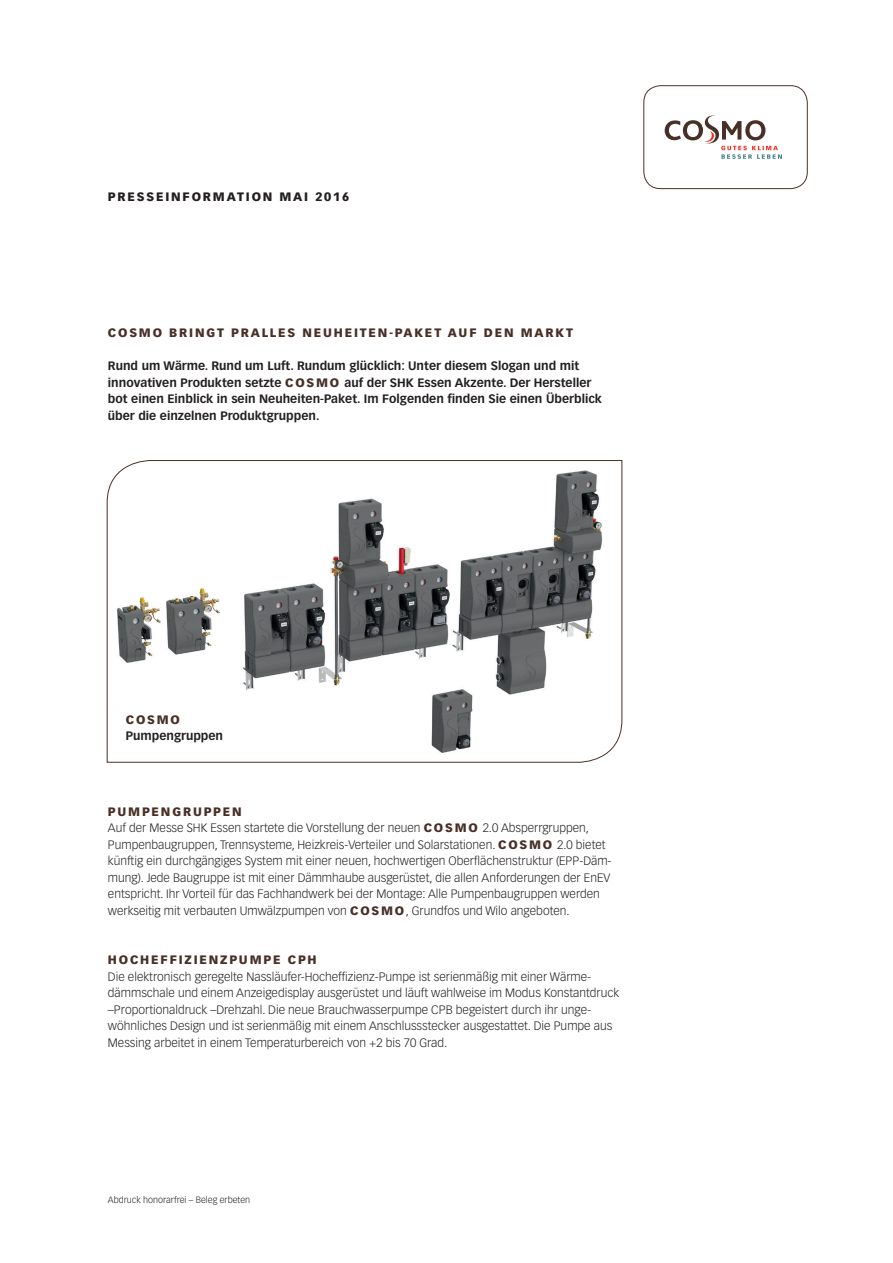
<style>
.page{position:relative;width:893px;height:1263px;background:#fff}
.page>*{position:absolute;margin:0;border:0;box-sizing:border-box;transform-origin:0 0}
.t1{font:300 12px/16.5px "Vectora LH";color:#231f20}
.t2{font:700 12px/16.5px "Vectora LH";color:#231f20}
.t3{font:900 12px "Vectora LH";letter-spacing:.15em;color:#493026}
.t4{font:900 12px "Vectora LH";letter-spacing:.15em;color:#231f20}
.t5{font:300 9px "Vectora LH";color:#231f20}
.s1{font-weight:900;color:#493026}
</style>
<div class="page">
<div style="left:644px;top:85px;width:163px;height:104px;border:1px solid #493026;border-radius:17px"></div>
<svg style="left:665px;top:115px;width:117px;height:44px"></svg>
<svg style="left:107px;top:460px;width:515px;height:303px"></svg>
<p class="t4" style="left:108px;top:189px;width:243px">PRESSEINFORMATION MAI 2016</p>
<p class="t3" style="left:108px;top:325px;width:466px">COSMO BRINGT PRALLES NEUHEITEN-PAKET AUF DEN MARKT</p>
<p class="t2" style="left:108px;top:358px;width:495px">Rund um Wärme. Rund um Luft. Rundum glücklich: Unter diesem Slogan und mit innovativen Produkten setzte <span class="s1">COSMO</span> auf der SHK Essen Akzente. Der Hersteller bot einen Einblick in sein Neuheiten-Paket. Im Folgenden finden Sie einen Überblick über die einzelnen Produktgruppen.</p>
<p class="t3" style="left:126px;top:712px;width:56px">COSMO</p>
<p class="t2" style="left:126px;top:728px;width:99px">Pumpengruppen</p>
<p class="t1" style="left:108px;top:803px;width:505px"><span class="s1">PUMPENGRUPPEN<br></span>Auf der Messe SHK Essen startete die Vorstellung der neuen <span class="s1">COSMO</span> 2.0 Absperrgruppen, Pumpenbaugruppen, Trennsysteme, Heizkreis-Verteiler und Solarstationen. <span class="s1">COSMO</span> 2.0 bietet künftig ein durchgängiges System mit einer neuen, hochwertigen Oberflächenstruktur (EPP-Däm&shy;mung). Jede Baugruppe ist mit einer Dämmhaube ausgerüstet, die allen Anforderungen der EnEV entspricht. Ihr Vorteil für das Fachhandwerk bei der Montage: Alle Pumpenbaugruppen werden werkseitig mit verbauten Umwälzpumpen von <span class="s1">COSMO</span>, Grundfos und Wilo angeboten.</p>
<p class="t3" style="left:108px;top:952px;width:210px">HOCHEFFIZIENZPUMPE CPH</p>
<p class="t1" style="left:108px;top:968px;width:513px">Die elektronisch geregelte Nassläufer-Hocheffizienz-Pumpe ist serienmäßig mit einer Wärme&shy;dämmschale und einem Anzeigedisplay ausgerüstet und läuft wahlweise im Modus Konstantdruck –Proportionaldruck –Drehzahl. Die neue Brauchwasserpumpe CPB begeistert durch ihr unge&shy;wöhnliches Design und ist serienmäßig mit einem Anschlussstecker ausgestattet. Die Pumpe aus Messing arbeitet in einem Temperaturbereich von +2 bis 70 Grad.</p>
<p class="t5" style="left:108px;top:1195px;width:144px">Abdruck honorarfrei – Beleg erbeten</p>
</div>
